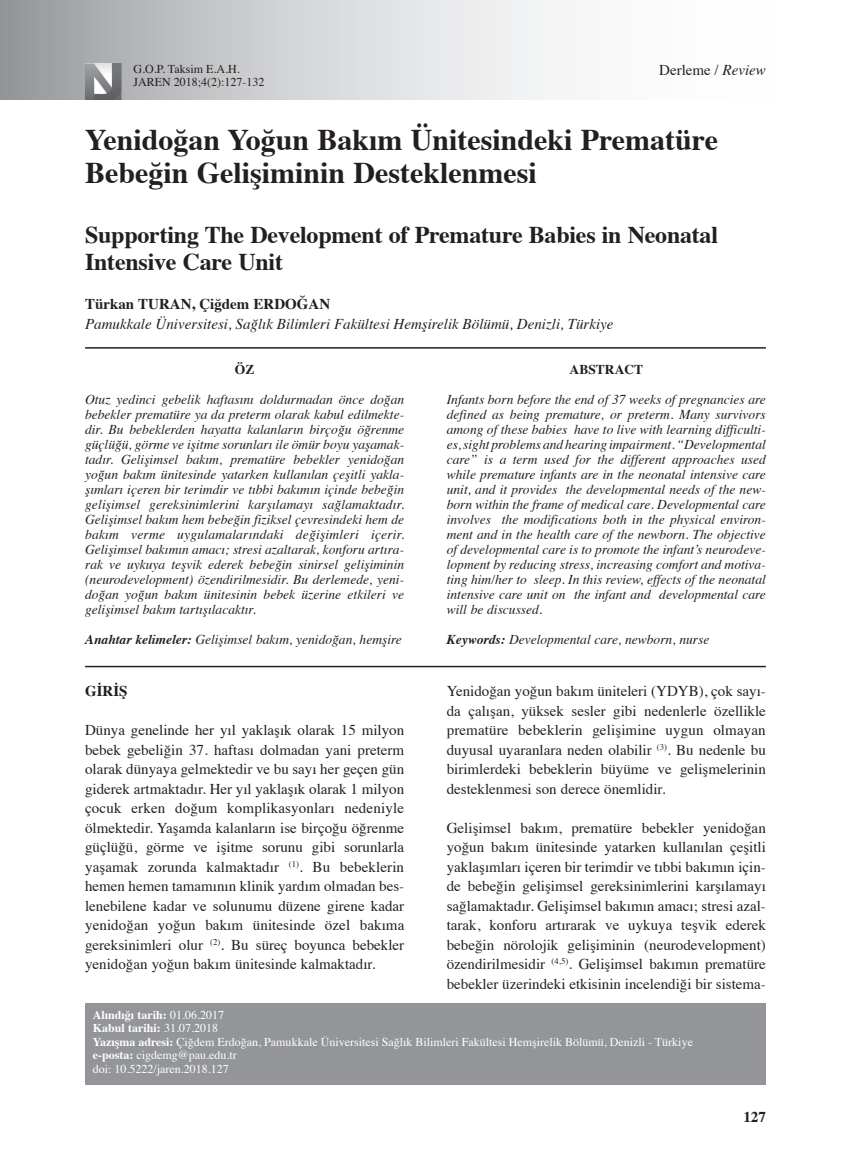
<style>
.page{position:relative;width:851px;height:1170px;background:#fff}
.page>*{position:absolute;margin:0;border:0;box-sizing:border-box;transform-origin:0 0}
.t1{font:700 30px/33px "Times";color:#231f20}
.t2{font:700 24px/27px "Times";letter-spacing:-.01em;color:#231f20}
.t3{font:15px/19.5px "Times";color:#231f20;text-align:justify}
.t4{font:italic 15px "Times";color:#231f20}
.t5{font:700 15px "Times";color:#231f20}
.t6{font:italic 13.5px/15px "Times";color:#231f20;text-align:justify}
.t7{font:700 13.5px "Times";color:#231f20}
.t8{font:12px/13.5px "Times";color:#fff}
.t9{font:12px "Times";color:#231f20}
.s1{font-style:italic}
.s2{font-weight:700}
</style>
<div class="page">
<svg style="left:0;top:0;width:558px;height:100px;background:#cccdd0"></svg>
<hr style="left:85px;top:347px;width:680px;height:1px;background:#231f20">
<div style="left:85px;top:1003px;width:680px;height:81px;background:#939598"></div>
<img style="left:85px;top:64px;width:36px;height:36px">
<hr style="left:85px;top:665px;width:680px;height:2px;background:#231f20">
<p class="t9" style="left:133px;top:58px;width:108px">G.O.P. Taksim E.A.H.</p>
<p class="t3" style="left:659px;top:59px;width:108px">Derleme / <span class="s1">Review</span></p>
<p class="t9" style="left:133px;top:71px;width:132px">JAREN 2018;4(2):127-132</p>
<h1 class="t1" style="left:85px;top:120px;width:634px">Yenidoğan Yoğun Bakım Ünitesindeki Prematüre<br>Bebeğin Gelişiminin Desteklenmesi</h1>
<h2 class="t2" style="left:85px;top:219px;width:634px">Supporting The Development of Premature Babies in Neonatal<br>Intensive Care Unit</h2>
<p class="t5" style="left:85px;top:290px;width:244px">Türkan Turan , Çiğdem Erdoğan</p>
<p class="t4" style="left:85px;top:310px;width:530px">Pamukkale Üniversitesi, Sağlık Bilimleri Fakültesi Hemşirelik Bölümü, Denizli, Türkiye</p>
<p class="t7" style="left:235px;top:357px;width:21px">ÖZ</p>
<p class="t6" style="left:85px;top:391px;width:321px">Otuz yedinci gebelik haftasını doldurmadan önce doğan bebekler prematüre ya da preterm olarak kabul edilmekte&shy;dir. Bu bebeklerden hayatta kalanların birçoğu öğrenme güçlüğü, görme ve işitme sorunları ile ömür boyu yaşamak&shy;tadır. Gelişimsel bakım, prematüre bebekler yenidoğan yoğun bakım ünitesinde yatarken kullanılan çeşitli yakla&shy;şımları içeren bir terimdir ve tıbbi bakımın içinde bebeğin gelişimsel gereksinimlerini karşılamayı sağlamaktadır.<br>Gelişimsel bakım hem bebeğin fiziksel çevresindeki hem de bakım verme uygulamalarındaki değişimleri içerir.<br>Gelişimsel bakımın amacı; stresi azaltarak, konforu artıra&shy;rak ve uykuya teşvik ederek bebeğin sinirsel gelişiminin (neurodevelopment) özendirilmesidir. Bu derlemede, yeni&shy;doğan yoğun bakım ünitesinin bebek üzerine etkileri ve gelişimsel bakım tartışılacaktır.</p>
<p class="t6" style="left:85px;top:631px;width:318px"><span class="s2">Anahtar kelimeler:</span> Gelişimsel bakım, yenidoğan, hemşire</p>
<p class="t7" style="left:569px;top:357px;width:75px">ABSTRACT</p>
<p class="t6" style="left:446px;top:391px;width:320px">Infants born before the end of 37 weeks of pregnancies are defined as being premature, or preterm. Many survivors among of these babies have to live with learning difficulti&shy;es, sight problems and hearing impairment. “Developmental care” is a term used for the different approaches used while premature infants are in the neonatal intensive care unit, and it provides the developmental needs of the new&shy;born within the frame of medical care. Developmental care involves the modifications both in the physical environ&shy;ment and in the health care of the newborn. The objective of developmental care is to promote the infant’s neurodeve&shy;lopment by reducing stress, increasing comfort and motiva&shy;ting him/her to sleep. In this review, effects of the neonatal intensive care unit on the infant and developmental care will be discussed.</p>
<p class="t6" style="left:446px;top:631px;width:264px"><span class="s2">Keywords:</span> Developmental care, newborn, nurse</p>
<p class="t5" style="left:85px;top:676px;width:44px">GİRİŞ</p>
<p class="t3" style="left:85px;top:719px;width:321px">Dünya genelinde her yıl yaklaşık olarak 15 milyon bebek gebeliğin 37. haftası dolmadan yani preterm olarak dünyaya gelmektedir ve bu sayı her geçen gün giderek artmaktadır. Her yıl yaklaşık olarak 1 milyon çocuk erken doğum komplikasyonları nedeniyle ölmektedir. Yaşamda kalanların ise birçoğu öğrenme güçlüğü, görme ve işitme sorunu gibi sorunlarla yaşamak zorunda kalmaktadır <sup>(1)</sup>. Bu bebeklerin hemen hemen tamamının klinik yardım olmadan bes&shy;lenebilene kadar ve solunumu düzene girene kadar yenidoğan yoğun bakım ünitesinde özel bakıma gereksinimleri olur <sup>(2)</sup>. Bu süreç boyunca bebekler yenidoğan yoğun bakım ünitesinde kalmaktadır.</p>
<p class="t3" style="left:446px;top:680px;width:320px">Yenidoğan yoğun bakım üniteleri (YDYB), çok sayı&shy;da çalışan, yüksek sesler gibi nedenlerle özellikle prematüre bebeklerin gelişimine uygun olmayan duyusal uyaranlara neden olabilir <sup>(3)</sup>. Bu nedenle bu birimlerdeki bebeklerin büyüme ve gelişmelerinin desteklenmesi son derece önemlidir.</p>
<p class="t3" style="left:446px;top:816px;width:320px">Gelişimsel bakım, prematüre bebekler yenidoğan yoğun bakım ünitesinde yatarken kullanılan çeşitli yaklaşımları içeren bir terimdir ve tıbbi bakımın için&shy;de bebeğin gelişimsel gereksinimlerini karşılamayı sağlamaktadır. Gelişimsel bakımın amacı; stresi azal&shy;tarak, konforu artırarak ve uykuya teşvik ederek bebeğin nörolojik gelişiminin (neurodevelopment) özendirilmesidir <sup>(4,5)</sup>. Gelişimsel bakımın prematüre bebekler üzerindeki etkisinin incelendiği bir sistema-</p>
<p class="t8" style="left:93px;top:1006px;width:601px"><span class="s2">Alındığı tarih:</span> 01.06.2017<br><span class="s2">Kabul tarihi:</span> 31.07.2018<br><span class="s2">Yazışma adresi:</span> Çiğdem Erdoğan, Pamukkale Üniversitesi Sağlık Bilimleri Fakültesi Hemşirelik Bölümü, Denizli - Türkiye <span class="s2">e-posta:</span> cigdemg@pau.edu.tr<br>doi: 10.5222/jaren.2018.127</p>
<p class="t5" style="left:743px;top:1102px;width:24px">127</p>
</div>
